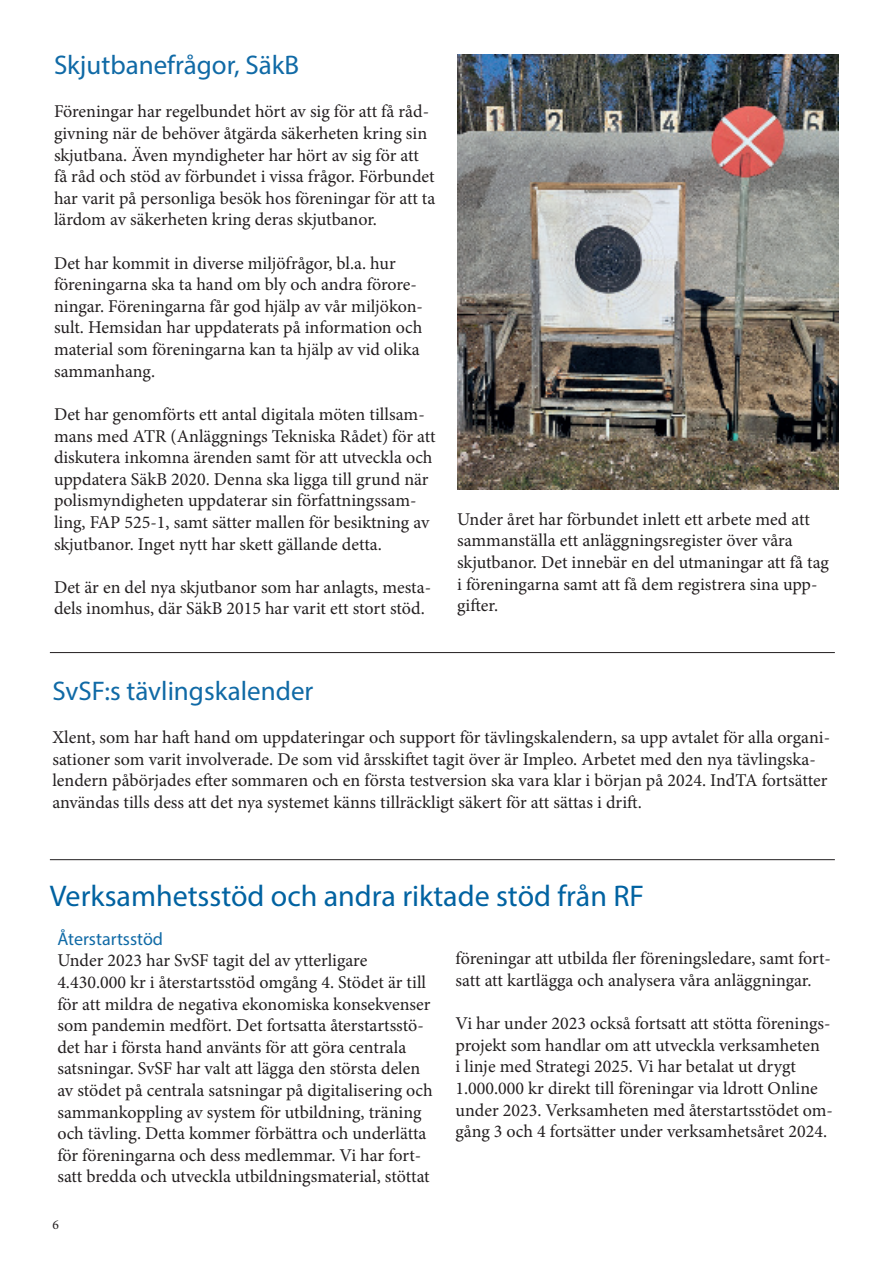
<style>
.page{position:relative;width:893px;height:1263px;background:#fff}
.page>*{position:absolute;margin:0;border:0;box-sizing:border-box;transform-origin:0 0}
.Brödtext_fet{font:30px "Myriad Pro";color:#0062a1}
.t1{font:27px "Myriad Pro";color:#106aa6}
.t2{font:18px/21.6px "Minion Pro";color:#231f20}
.t3{font:18px "Myriad Pro";color:#106aa6}
.t4{font:13.5px "Minion Pro";color:#231f20}
</style>
<div class="page">
<hr style="left:50px;top:652px;width:785px;height:1px;background:#231f20">
<hr style="left:50px;top:859px;width:785px;height:1px;background:#231f20">
<img style="left:457px;top:54px;width:381px;height:435px">
<p class="t1" style="left:54px;top:49px;width:247px">Skjutbanefrågor, SäkB</p>
<p class="t2" style="left:54px;top:101px;width:383px">Föreningar har regelbundet hört av sig för att få råd&shy;givning när de behöver åtgärda säkerheten kring sin skjutbana. Även myndigheter har hört av sig för att få råd och stöd av förbundet i vissa frågor. Förbundet har varit på personliga besök hos föreningar för att ta lärdom av säkerheten kring deras skjutbanor.</p>
<p class="t2" style="left:54px;top:252px;width:370px">Det har kommit in diverse miljöfrågor, bl.a. hur föreningarna ska ta hand om bly och andra förore&shy;ningar. Föreningarna får god hjälp av vår miljökon&shy;sult. Hemsidan har uppdaterats på information och material som föreningarna kan ta hjälp av vid olika sammanhang.</p>
<p class="t2" style="left:54px;top:403px;width:383px">Det har genomförts ett antal digitala möten tillsam&shy;mans med ATR (Anläggnings Tekniska Rådet) för att diskutera inkomna ärenden samt för att utveckla och uppdatera SäkB 2020. Denna ska ligga till grund när polismyndigheten uppdaterar sin författningssam&shy;ling, FAP 525-1, samt sätter mallen för besiktning av skjutbanor. Inget nytt har skett gällande detta.</p>
<p class="t2" style="left:54px;top:576px;width:379px">Det är en del nya skjutbanor som har anlagts, mesta&shy;dels inomhus, där SäkB 2015 har varit ett stort stöd.</p>
<p class="t2" style="left:457px;top:508px;width:373px">Under året har förbundet inlett ett arbete med att sammanställa ett anläggningsregister över våra skjutbanor. Det innebär en del utmaningar att få tag i föreningarna samt att få dem registrera sina upp&shy;gifter.</p>
<p class="t1" style="left:52px;top:674px;width:263px">SvSF:s tävlingskalender</p>
<p class="t2" style="left:52px;top:726px;width:779px">Xlent, som har haft hand om uppdateringar och support för tävlingskalendern, sa upp avtalet för alla organi&shy;sationer som varit involverade. De som vid årsskiftet tagit över är Impleo. Arbetet med den nya tävlingska&shy;lendern påbörjades efter sommaren och en första testversion ska vara klar i början på 2024. IndTA fortsätter användas tills dess att det nya systemet känns tillräckligt säkert för att sättas i drift.</p>
<p class="Brödtext_fet" style="left:50px;top:877px;width:596px">Verksamhetsstöd och andra riktade stöd från RF</p>
<p class="t3" style="left:57px;top:928px;width:107px">Återstartsstöd</p>
<p class="t2" style="left:57px;top:950px;width:377px">Under 2023 har SvSF tagit del av ytterligare 4.430.000 kr i återstartsstöd omgång 4. Stödet är till för att mildra de negativa ekonomiska konsekvenser som pandemin medfört. Det fortsatta återstartsstö&shy;det har i första hand använts för att göra centrala satsningar. SvSF har valt att lägga den största delen av stödet på centrala satsningar på digitalisering och sammankoppling av system för utbildning, träning och tävling. Detta kommer förbättra och underlätta för föreningarna och dess medlemmar. Vi har fort&shy;satt bredda och utveckla utbildningsmaterial, stöttat</p>
<p class="t2" style="left:455px;top:948px;width:377px">föreningar att utbilda fler föreningsledare, samt fort&shy;satt att kartlägga och analysera våra anläggningar.</p>
<p class="t2" style="left:455px;top:1013px;width:379px">Vi har under 2023 också fortsatt att stötta förenings&shy;projekt som handlar om att utveckla verksamheten<br>i linje med Strategi 2025. Vi har betalat ut drygt 1.000.000 kr direkt till föreningar via ldrott Online under 2023. Verksamheten med återstartsstödet om&shy;gång 3 och 4 fortsätter under verksamhetsåret 2024.</p>
<p class="t4" style="left:52px;top:1216px;width:8px">6</p>
</div>
